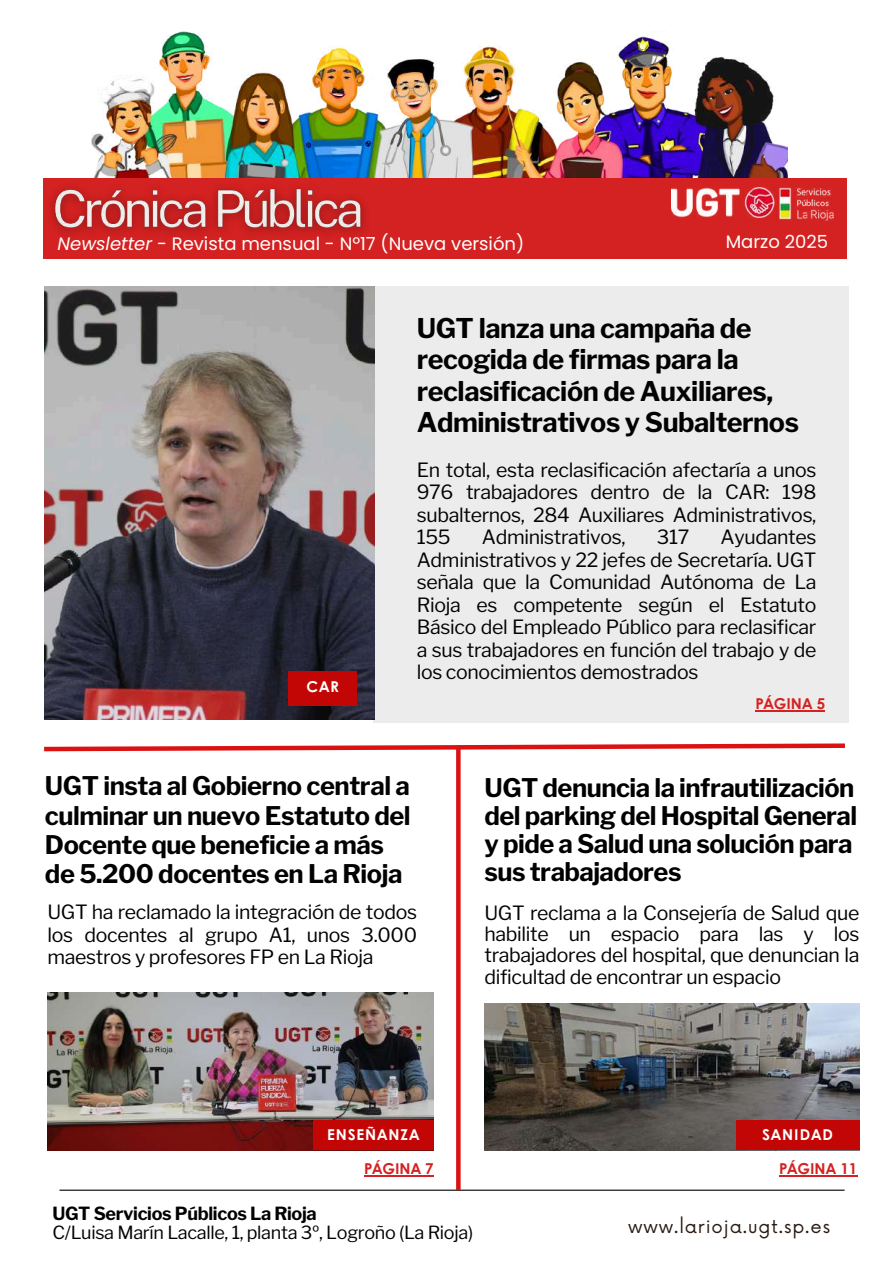
<style>
.page{position:relative;width:894px;height:1264px;background:#fff}
.page>*{position:absolute;margin:0;border:0;box-sizing:border-box;transform-origin:0 0}
.t1{font:700 27px/31.5px "Libre Franklin";letter-spacing:-.015em;color:#020202}
.t2{font:700 25.5px/29.2px "Libre Franklin";letter-spacing:-.015em;color:#020202}
.t3{font:700 25.5px/28.2px "Libre Franklin";letter-spacing:-.02em;color:#000}
.t4{font:19.5px/22.5px "Libre Franklin";letter-spacing:-.015em;color:#020202;text-align:justify}
.t5{font:18px "Poppins";color:#fff}
.t6{font:18px "Libre Franklin";letter-spacing:-.015em;color:#020202}
.t7{font:700 18px "Libre Franklin";letter-spacing:-.015em;color:#020202}
.t8{font:18px "Now";letter-spacing:.05em;color:#291a12}
.t9{font:700 15px "Century Gothic";color:#d42121}
.t10{font:700 15px "Century Gothic";letter-spacing:.06em;color:#fff}
.s1{font-style:italic}
</style>
<div class="page">
<div style="left:43px;top:204px;width:803px;height:55px;background:#d42121"></div>
<hr style="left:59px;top:1189px;width:785px;height:1px;background:#000">
<img style="left:91px;top:32px;width:695px;height:146px">
<div style="left:43px;top:178px;width:803px;height:51px;background:#d42121"></div>
<img style="left:671px;top:187px;width:162px;height:33px">
<div style="left:373px;top:286px;width:475px;height:436px;background:#ececec"></div>
<svg style="left:44px;top:743px;width:801px;height:10px"></svg>
<img style="left:45px;top:286px;width:330px;height:433px">
<div style="left:288px;top:671px;width:69px;height:34px;background:#c20605"></div>
<img style="left:51px;top:176px;width:324px;height:58px">
<hr style="left:755px;top:710px;width:69px;height:1px;background:#d42121">
<hr style="left:364px;top:1175px;width:61px;height:1px;background:#d42121">
<img style="left:47px;top:992px;width:386px;height:157px">
<div style="left:313px;top:1120px;width:120px;height:29px;background:#c20605"></div>
<svg style="left:456px;top:745px;width:4px;height:445px;background:#db1818"></svg>
<img style="left:484px;top:1003px;width:375px;height:147px">
<div style="left:735px;top:1120px;width:123px;height:29px;background:#c20605"></div>
<hr style="left:778px;top:1175px;width:78px;height:1px;background:#d42121">
<p class="t5" style="left:58px;top:231px;width:468px"><span class="s1">Newsletter</span> - Revista mensual - Nº17 (Nueva versión)</p>
<p class="t5" style="left:725px;top:229px;width:104px">Marzo 2025</p>
<p class="t10" style="left:306px;top:675px;width:34px">CAR</p>
<h1 class="t1" style="left:416px;top:312px;width:383px">UGT lanza una campaña de recogida de firmas para la reclasificación de Auxiliares,<br>Administrativos y Subalternos</h1>
<p class="t4" style="left:416px;top:458px;width:401px">En total, esta reclasificación afectaría a unos 976 trabajadores dentro de la CAR: 198 subalternos, 284 Auxiliares Administrativos, 155</p>
<p class="t4" style="left:482px;top:526px;width:145px">Administrativos,</p>
<p class="t4" style="left:656px;top:526px;width:34px">317</p>
<p class="t4" style="left:416px;top:526px;width:401px;text-indent:304px">Ayudantes Administrativos y 22 jefes de Secretaría. UGT señala que la Comunidad Autónoma de La Rioja es competente según el Estatuto Básico del Empleado Público para reclasificar a sus trabajadores en función del trabajo y de los conocimientos demostrados</p>
<p class="t9" style="left:755px;top:692px;width:71px">PÁGINA 5</p>
<h2 class="t2" style="left:45px;top:771px;width:367px">UGT insta al Gobierno central a culminar un nuevo Estatuto del<br>Docente que beneficie a más de 5.200 docentes en La Rioja</h2>
<p class="t4" style="left:47px;top:900px;width:371px">UGT ha reclamado la integración de todos los docentes al grupo A1, unos 3.000 maestros y profesores FP en La Rioja</p>
<h2 class="t3" style="left:484px;top:773px;width:374px">UGT denuncia la infrautilización del parking del Hospital General y pide a Salud una solución para sus trabajadores</h2>
<p class="t4" style="left:484px;top:902px;width:376px;line-height:21.3px">UGT reclama a la Consejería de Salud que habilite un espacio para las y los trabajadores del hospital, que denuncian la dificultad de encontrar un espacio</p>
<p class="t10" style="left:327px;top:1122px;width:94px">ENSEÑANZA</p>
<p class="t10" style="left:762px;top:1122px;width:72px">SANIDAD</p>
<p class="t9" style="left:364px;top:1157px;width:71px">PÁGINA 7</p>
<p class="t7" style="left:52px;top:1202px;width:266px">UGT Servicios Públicos La Rioja</p>
<p class="t6" style="left:52px;top:1221px;width:422px">C/Luisa Marín Lacalle, 1, planta 3º, Logroño (La Rioja)</p>
<p class="t9" style="left:778px;top:1157px;width:80px">PÁGINA 11</p>
<p class="t8" style="left:628px;top:1216px;width:203px">www.larioja.ugt.sp.es</p>
</div>
